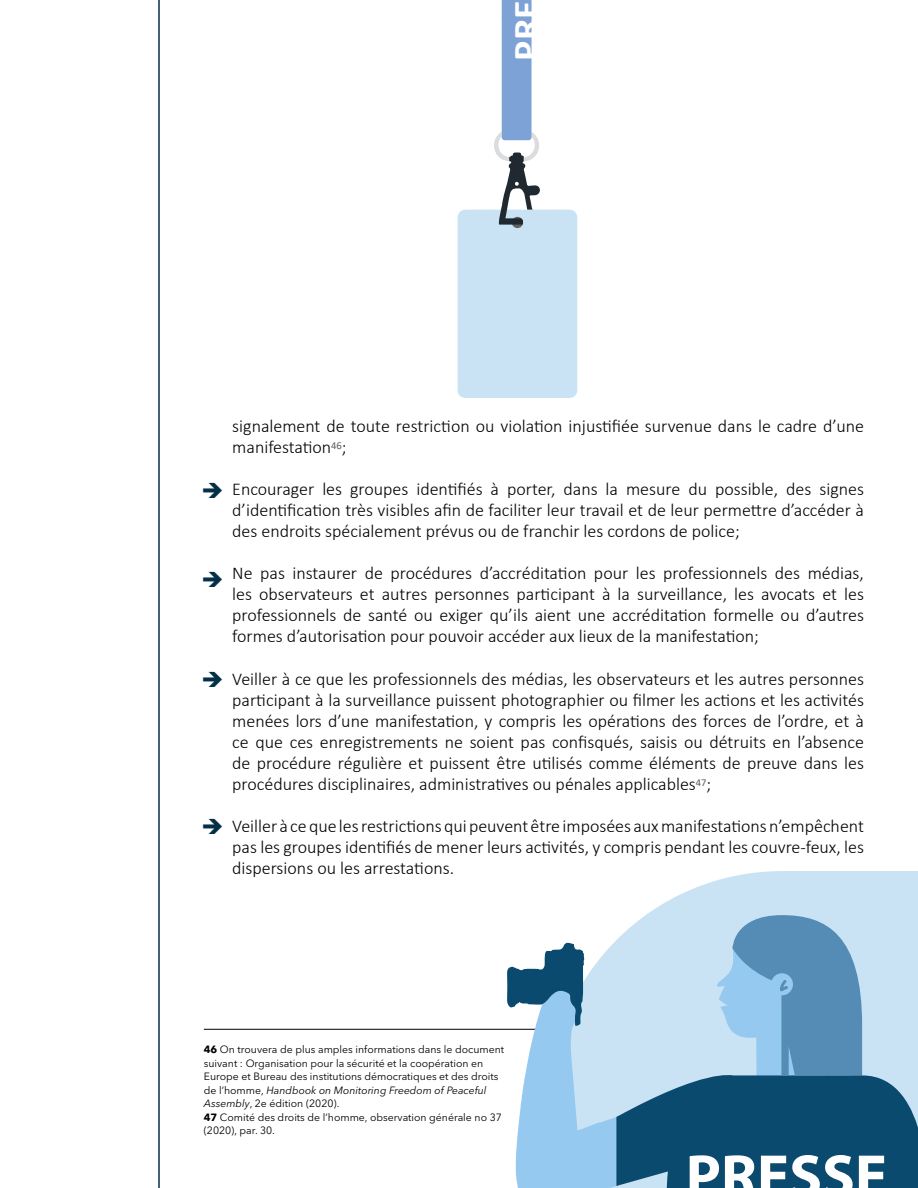
<style>
.page{position:relative;width:918px;height:1188px;background:#fff}
.page>*{position:absolute;margin:0;border:0;box-sizing:border-box;transform-origin:0 0}
.t1{font:700 38.1px "Calibri";color:#fff}
.t2{font:300 18px/21px "Calibri";color:#000;text-align:justify}
.t3{font:10.5px/13.5px "Avenir Next LT Pro";color:#000}
.s1{font-weight:700}
.s2{font-style:italic}
</style>
<div class="page">
<svg style="left:646px;top:871px;width:137px;height:44px;fill:#c9e3f5"></svg>
<div style="left:783px;top:871px;width:135px;height:246px;background:#c9e3f5"></div>
<hr style="left:158px;top:0;width:2px;height:1188px;background:#033047">
<hr style="left:204px;top:1029px;width:344px;height:1px;background:#000">
<svg style="left:458px;top:0;width:119px;height:398px"></svg>
<svg style="left:507px;top:915px;width:411px;height:273px"></svg>
<h1 class="t1" style="left:500px;top:61px;width:62px;rotate:-90deg">PRE</h1>
<p class="t2" style="left:232px;top:416px;width:633px">signalement de toute restriction ou violation injustifiée survenue dans le cadre d’une manifestation<sup>46</sup>;</p>
<p class="t2" style="left:232px;top:479px;width:633px">Encourager les groupes identifiés à porter, dans la mesure du possible, des signes d’identification très visibles afin de faciliter leur travail et de leur permettre d’accéder à des endroits spécialement prévus ou de franchir les cordons de police;</p>
<p class="t2" style="left:232px;top:563px;width:633px">Ne pas instaurer de procédures d’accréditation pour les professionnels des médias, les observateurs et autres personnes participant à la surveillance, les avocats et les professionnels de santé ou exiger qu’ils aient une accréditation formelle ou d’autres formes d’autorisation pour pouvoir accéder aux lieux de la manifestation;</p>
<p class="t2" style="left:232px;top:668px;width:633px">Veiller à ce que les professionnels des médias, les observateurs et les autres personnes participant à la surveillance puissent photographier ou filmer les actions et les activités menées lors d’une manifestation, y compris les opérations des forces de l’ordre, et à ce que ces enregistrements ne soient pas confisqués, saisis ou détruits en l’absence de procédure régulière et puissent être utilisés comme éléments de preuve dans les procédures disciplinaires, administratives ou pénales applicables<sup>47</sup>;</p>
<p class="t2" style="left:232px;top:815px;width:633px">Veiller à ce que les restrictions qui peuvent être imposées aux manifestations n’empêchent pas les groupes identifiés de mener leurs activités, y compris pendant les couvre-feux, les dispersions ou les arrestations.</p>
<p class="t3" style="left:204px;top:1043px;width:302px"><span class="s1">46</span> On trouvera de plus amples informations dans le document suivant : Organisation pour la sécurité et la coopération en Europe et Bureau des institutions démocratiques et des droits de l’homme, <span class="s2">Handbook on Monitoring Freedom of Peaceful Assembly</span>, 2e édition (2020).<br><span class="s1">47</span> Comité des droits de l’homme, observation générale no 37 (2020), par. 30.</p>
</div>
